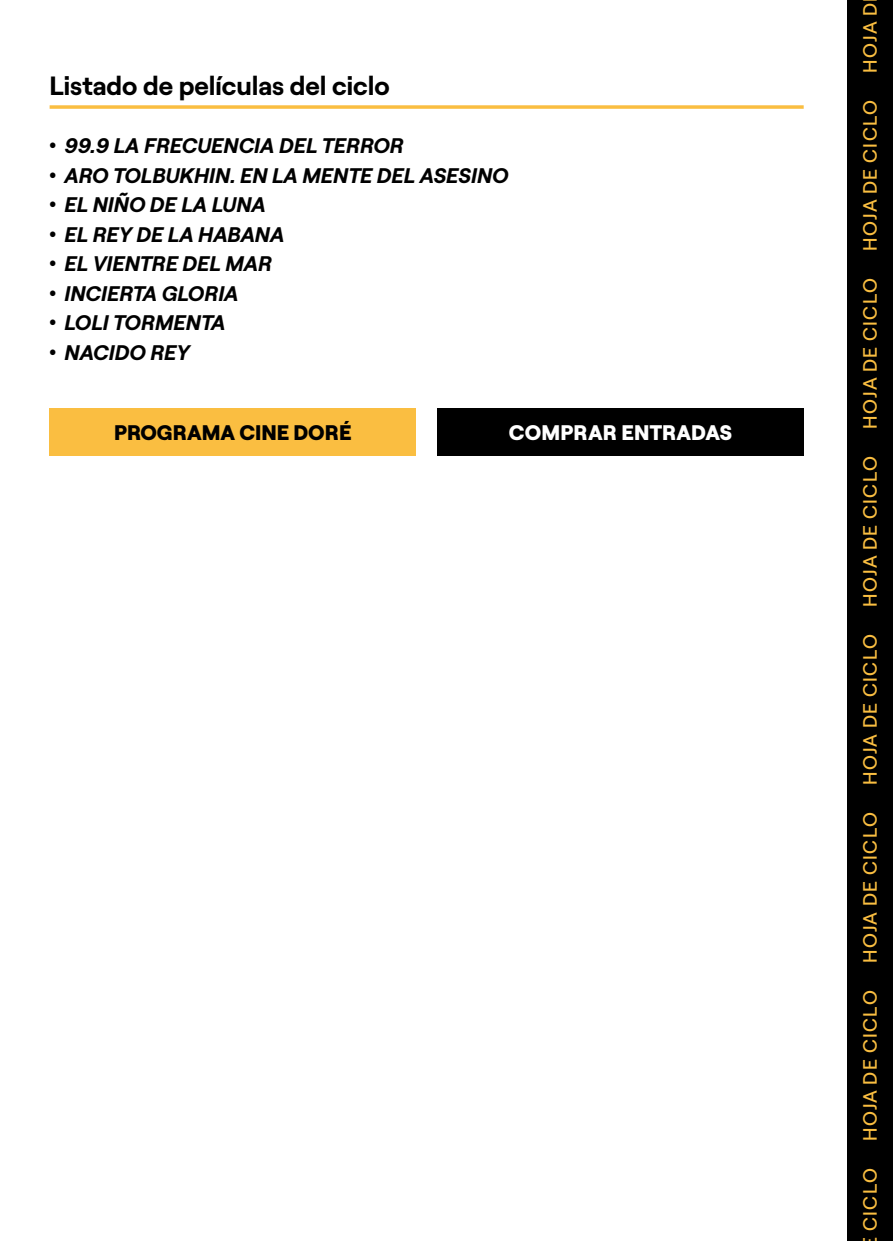
<style>
.page{position:relative;width:893px;height:1241px;background:#fff}
.page>*{position:absolute;margin:0;border:0;box-sizing:border-box;transform-origin:0 0}
.t1{font:700 26.25px "Roobert";color:#000}
.t2{font:italic 700 21px "Roobert";color:#000}
.t3{font:800 21px "Roobert";color:#000}
.t4{font:800 21px "Roobert";letter-spacing:.01em;color:#fff}
.t5{font:500 19.25px "Roobert";letter-spacing:.08em;color:#fabe41}
</style>
<div class="page">
<div style="left:848px;top:0;width:45px;height:1240px;background:#000"></div>
<svg style="left:50px;top:105px;width:754px;height:4px;background:#fac558"></svg>
<div style="left:437px;top:408px;width:367px;height:47px;background:#000"></div>
<div style="left:50px;top:408px;width:366px;height:47px;background:#fabe41"></div>
<p class="t1" style="left:50px;top:66px;width:342px">Listado de películas del ciclo</p>
<p class="t2" style="left:50px;top:129px;width:356px">• 99.9 LA FRECUENCIA DEL TERROR</p>
<p class="t2" style="left:50px;top:159px;width:461px">• ARO TOLBUKHIN. EN LA MENTE DEL ASESINO</p>
<p class="t2" style="left:50px;top:188px;width:218px">• EL NIÑO DE LA LUNA</p>
<p class="t2" style="left:50px;top:218px;width:236px">• EL REY DE LA HABANA</p>
<p class="t2" style="left:50px;top:247px;width:224px">• EL VIENTRE DEL MAR</p>
<p class="t2" style="left:50px;top:277px;width:191px">• INCIERTA GLORIA</p>
<p class="t2" style="left:50px;top:306px;width:178px">• LOLI TORMENTA</p>
<p class="t2" style="left:50px;top:336px;width:142px">• NACIDO REY</p>
<p class="t3" style="left:114px;top:416px;width:239px">PROGRAMA CINE DORÉ</p>
<p class="t4" style="left:509px;top:416px;width:225px">COMPRAR ENTRADAS</p>
<p class="t5" style="left:855px;top:73px;width:71px;rotate:-90deg">HOJA D</p>
<p class="t5" style="left:855px;top:250px;width:152px;rotate:-90deg">HOJA DE CICLO</p>
<p class="t5" style="left:855px;top:428px;width:152px;rotate:-90deg">HOJA DE CICLO</p>
<p class="t5" style="left:855px;top:606px;width:152px;rotate:-90deg">HOJA DE CICLO</p>
<p class="t5" style="left:855px;top:784px;width:152px;rotate:-90deg">HOJA DE CICLO</p>
<p class="t5" style="left:855px;top:962px;width:152px;rotate:-90deg">HOJA DE CICLO</p>
<p class="t5" style="left:855px;top:1140px;width:152px;rotate:-90deg">HOJA DE CICLO</p>
<p class="t5" style="left:855px;top:1231px;width:65px;rotate:-90deg">CICLO</p>
</div>
